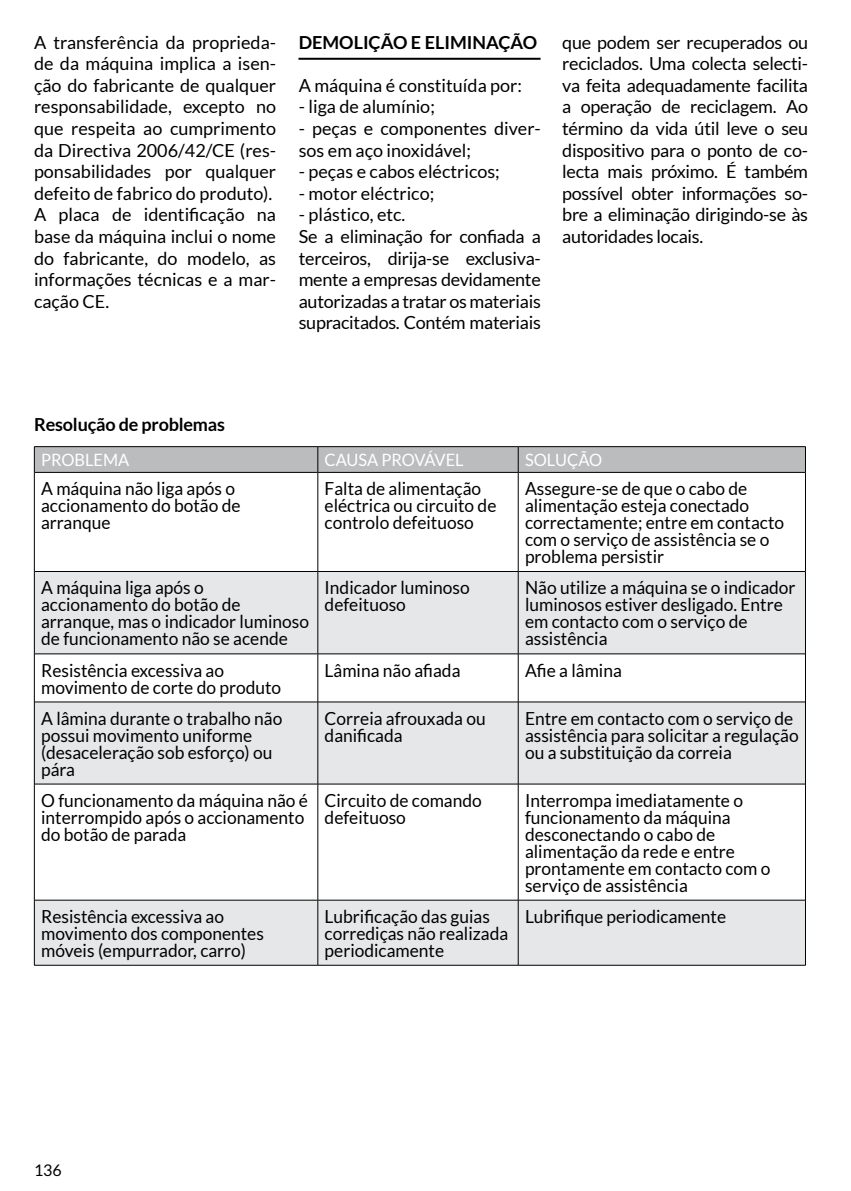
<style>
.page{position:relative;width:851px;height:1191px;background:#fff}
.page>*{position:absolute;margin:0;border:0;box-sizing:border-box;transform-origin:0 0}
.t1{font:18px/17px "Lato";color:#000}
.t2{font:700 18px "Lato";letter-spacing:-.01em;color:#000}
.t3{font:17px "Lato";color:#fff}
.t4{font:16px "Lato";color:#000}
</style>
<div class="page">
<svg style="left:35px;top:572px;width:770px;height:393px;fill:#e6e7e8"></svg>
<hr style="left:35px;top:571px;width:282px;height:1px;background:#000">
<hr style="left:318px;top:571px;width:200px;height:1px;background:#000">
<hr style="left:518px;top:571px;width:287px;height:1px;background:#000">
<hr style="left:35px;top:701px;width:282px;height:1px;background:#000">
<hr style="left:318px;top:701px;width:200px;height:1px;background:#000">
<hr style="left:518px;top:701px;width:287px;height:1px;background:#000">
<hr style="left:35px;top:783px;width:282px;height:1px;background:#000">
<hr style="left:318px;top:783px;width:200px;height:1px;background:#000">
<hr style="left:518px;top:783px;width:287px;height:1px;background:#000">
<hr style="left:35px;top:899px;width:282px;height:1px;background:#000">
<hr style="left:318px;top:899px;width:200px;height:1px;background:#000">
<hr style="left:518px;top:899px;width:287px;height:1px;background:#000">
<hr style="left:318px;top:472px;width:200px;height:1px;background:#000">
<hr style="left:318px;top:653px;width:200px;height:1px;background:#000">
<hr style="left:318px;top:965px;width:200px;height:1px;background:#000">
<hr style="left:35px;top:472px;width:282px;height:1px;background:#000">
<hr style="left:35px;top:653px;width:282px;height:1px;background:#000">
<hr style="left:34px;top:472px;width:1px;height:99px;background:#000">
<hr style="left:317px;top:472px;width:1px;height:99px;background:#000">
<hr style="left:34px;top:571px;width:1px;height:83px;background:#000">
<hr style="left:317px;top:571px;width:1px;height:83px;background:#000">
<hr style="left:34px;top:654px;width:1px;height:48px;background:#000">
<hr style="left:317px;top:654px;width:1px;height:48px;background:#000">
<hr style="left:34px;top:702px;width:1px;height:82px;background:#000">
<hr style="left:317px;top:702px;width:1px;height:82px;background:#000">
<hr style="left:34px;top:784px;width:1px;height:116px;background:#000">
<hr style="left:317px;top:784px;width:1px;height:116px;background:#000">
<hr style="left:34px;top:900px;width:1px;height:65px;background:#000">
<hr style="left:317px;top:900px;width:1px;height:65px;background:#000">
<hr style="left:34px;top:965px;width:284px;height:1px;background:#000">
<hr style="left:518px;top:472px;width:287px;height:1px;background:#000">
<hr style="left:518px;top:653px;width:287px;height:1px;background:#000">
<svg style="left:34px;top:446px;width:772px;height:26px;background:#b1b3b5"></svg>
<hr style="left:518px;top:472px;width:1px;height:99px;background:#000">
<hr style="left:805px;top:472px;width:1px;height:99px;background:#000">
<hr style="left:518px;top:571px;width:1px;height:83px;background:#000">
<hr style="left:805px;top:571px;width:1px;height:83px;background:#000">
<hr style="left:518px;top:654px;width:1px;height:48px;background:#000">
<hr style="left:805px;top:654px;width:1px;height:48px;background:#000">
<hr style="left:518px;top:702px;width:1px;height:82px;background:#000">
<hr style="left:805px;top:702px;width:1px;height:82px;background:#000">
<hr style="left:518px;top:784px;width:1px;height:116px;background:#000">
<hr style="left:805px;top:784px;width:1px;height:116px;background:#000">
<hr style="left:518px;top:900px;width:1px;height:65px;background:#000">
<hr style="left:805px;top:900px;width:1px;height:65px;background:#000">
<hr style="left:518px;top:965px;width:287px;height:1px;background:#000">
<hr style="left:298px;top:58px;width:242px;height:2px;background:#000">
<p class="t1" style="left:34px;top:31px;width:243px;line-height:21.6px">A transferência da proprieda&shy;de da máquina implica a isen&shy;ção do fabricante de qualquer responsabilidade, excepto no que respeita ao cumprimento da Directiva 2006/42/CE (res&shy;ponsabilidades por qualquer defeito de fabrico do produto).<br>A placa de identificação na base da máquina inclui o nome do fabricante, do modelo, as informações técnicas e a mar&shy;cação CE.</p>
<p class="t2" style="left:299px;top:32px;width:240px">DEMOLIÇÃO E ELIMINAÇÃO</p>
<p class="t1" style="left:299px;top:77px;width:225px">A máquina é constituída por:</p>
<p class="t1" style="left:299px;top:98px;width:137px">- liga de alumínio;</p>
<p class="t1" style="left:299px;top:117px;width:243px;line-height:21.6px">- peças e componentes diver&shy;sos em aço inoxidável;</p>
<p class="t1" style="left:299px;top:163px;width:202px">- peças e cabos eléctricos;</p>
<p class="t1" style="left:299px;top:185px;width:137px">- motor eléctrico;</p>
<p class="t1" style="left:299px;top:204px;width:243px;line-height:21.6px">- plástico, etc.<br>Se a eliminação for confiada a terceiros, dirija-se exclusiva&shy;mente a empresas devidamente autorizadas a tratar os materiais supracitados. Contém materiais</p>
<p class="t1" style="left:562px;top:31px;width:247px;line-height:21.6px;text-align:justify">que podem ser recuperados ou reciclados. Uma colecta selecti&shy;va feita adequadamente facilita a operação de reciclagem. Ao término da vida útil leve o seu dispositivo para o ponto de co&shy;lecta mais próximo. É também possível obter informações so&shy;bre a eliminação dirigindo-se às autoridades locais.</p>
<p class="t2" style="left:34px;top:414px;width:192px">Resolução de problemas</p>
<p class="t3" style="left:41px;top:451px;width:90px">PROBLEMA</p>
<p class="t3" style="left:324px;top:451px;width:141px">CAUSA PROVÁVEL</p>
<p class="t3" style="left:525px;top:451px;width:79px">SOLUÇÃO</p>
<p class="t1" style="left:41px;top:480px;width:201px">A máquina não liga após o accionamento do botão de arranque</p>
<p class="t1" style="left:324px;top:480px;width:173px">Falta de alimentação eléctrica ou circuito de controlo defeituoso</p>
<p class="t1" style="left:525px;top:480px;width:260px">Assegure-se de que o cabo de alimentação esteja conectado correctamente; entre em contacto com o serviço de assistência se o problema persistir</p>
<p class="t1" style="left:41px;top:579px;width:269px">A máquina liga após o accionamento do botão de arranque, mas o indicador luminoso de funcionamento não se acende</p>
<p class="t1" style="left:324px;top:579px;width:147px">Indicador luminoso defeituoso</p>
<p class="t1" style="left:525px;top:579px;width:272px">Não utilize a máquina se o indicador luminosos estiver desligado. Entre em contacto com o serviço de assistência</p>
<p class="t1" style="left:41px;top:661px;width:241px">Resistência excessiva ao movimento de corte do produto</p>
<p class="t1" style="left:324px;top:661px;width:137px">Lâmina não afiada</p>
<p class="t1" style="left:525px;top:661px;width:98px">Afie a lâmina</p>
<p class="t1" style="left:41px;top:709px;width:243px">A lâmina durante o trabalho não possui movimento uniforme (desaceleração sob esforço) ou pára</p>
<p class="t1" style="left:324px;top:709px;width:162px">Correia afrouxada ou danificada</p>
<p class="t1" style="left:525px;top:709px;width:275px">Entre em contacto com o serviço de assistência para solicitar a regulação ou a substituição da correia</p>
<p class="t1" style="left:41px;top:791px;width:268px">O funcionamento da máquina não é interrompido após o accionamento do botão de parada</p>
<p class="t1" style="left:324px;top:791px;width:159px">Circuito de comando defeituoso</p>
<p class="t1" style="left:525px;top:791px;width:247px">Interrompa imediatamente o funcionamento da máquina desconectando o cabo de alimentação da rede e entre prontamente em contacto com o serviço de assistência</p>
<p class="t1" style="left:41px;top:907px;width:224px">Resistência excessiva ao movimento dos componentes móveis (empurrador, carro)</p>
<p class="t1" style="left:324px;top:907px;width:185px">Lubrificação das guias corrediças não realizada periodicamente</p>
<p class="t1" style="left:525px;top:907px;width:202px">Lubrifique periodicamente</p>
<p class="t4" style="left:34px;top:1160px;width:29px">136</p>
</div>
